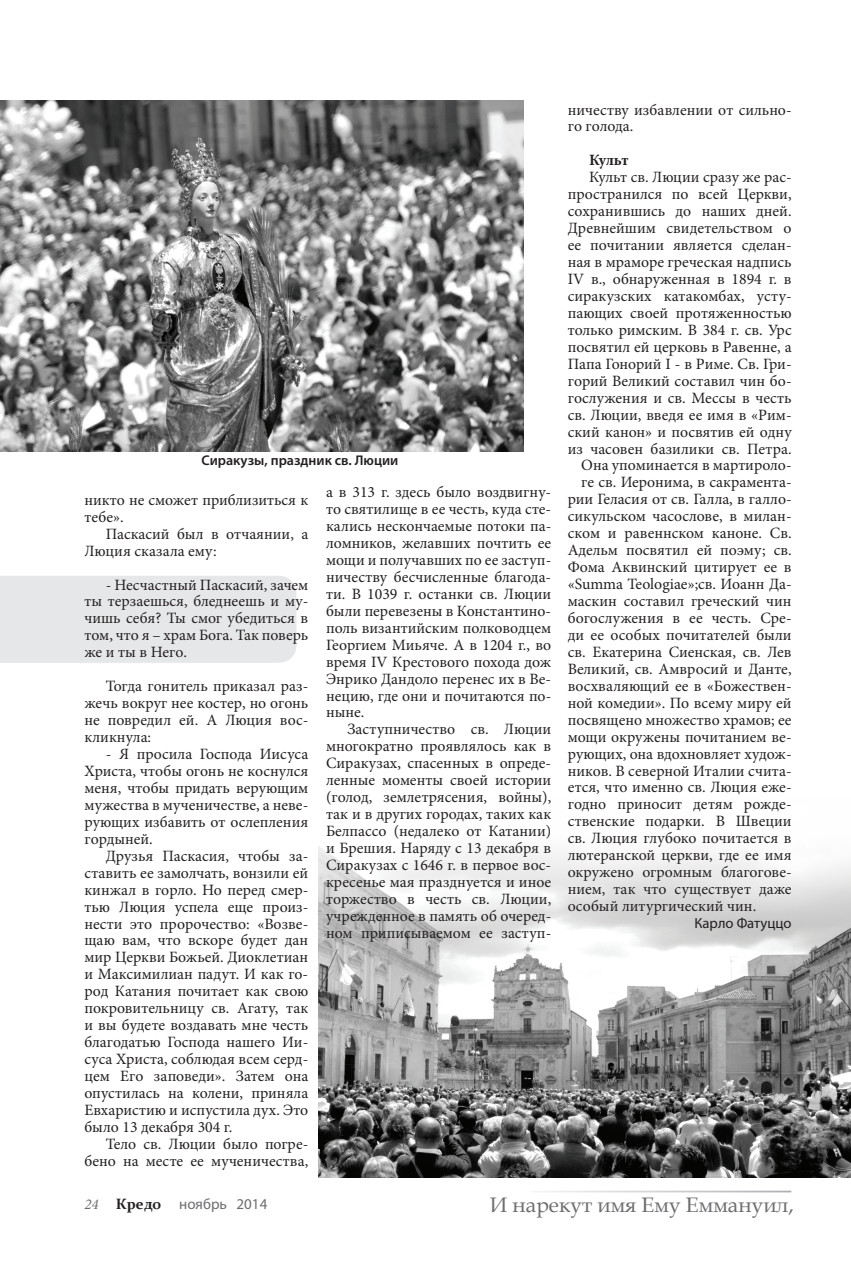
<style>
.page{position:relative;width:851px;height:1263px;background:#fff}
.page>*{position:absolute;margin:0;border:0;box-sizing:border-box;transform-origin:0 0}
.t1{font:21px "Book Antiqua";color:#6c6d70}
.t2{font:15.75px/17px "Minion Pro";color:#231f20;text-align:justify}
.t3{font:700 15.75px "Minion Pro";letter-spacing:-.02em;color:#231f20}
.t4{font:15px "Myriad Pro";color:#6c6d70}
.t5{font:14.7px "Myriad Pro";color:#231f20}
.t6{font:600 14.1px "Myriad Pro";color:#231f20}
.s1{font-family:"Minion Pro";font-style:italic}
.s2{font-family:"Constantia";font-weight:700;color:#231f20}
</style>
<div class="page">
<img style="left:318px;top:846px;width:532px;height:331px">
<div style="left:0;top:576px;width:296px;height:87px;background:#e6e7e9"></div>
<img style="left:0;top:100px;width:523px;height:351px">
<p class="t6" style="left:201px;top:451px;width:198px">Сиракузы, праздник св. Люции</p>
<p class="t2" style="left:84px;top:491px;width:225px">никто не сможет приблизиться к тебе».</p>
<p class="t2" style="left:84px;top:525px;width:225px;text-indent:21px">Паскасий был в отчаянии, а<br>Люция сказала ему:</p>
<p class="t2" style="left:84px;top:576px;width:225px;text-indent:21px">- Несчастный Паскасий, зачем ты терзаешься, бледнеешь и му&shy;чишь себя? Ты смог убедиться в том, что я – храм Бога. Так поверь же и ты в Него.</p>
<p class="t2" style="left:84px;top:678px;width:225px;text-indent:21px">Тогда гонитель приказал раз&shy;жечь вокруг нее костер, но огонь не повредил ей. А Люция вос&shy;кликнула:</p>
<p class="t2" style="left:84px;top:745px;width:225px;text-indent:21px">- Я просила Господа Иисуса Христа, чтобы огонь не коснулся меня, чтобы придать верующим мужества в мученичестве, а неве&shy;рующих избавить от ослепления гордыней.</p>
<p class="t2" style="left:84px;top:847px;width:225px;text-indent:21px">Друзья Паскасия, чтобы за&shy;ставить ее замолчать, вонзили ей кинжал в горло. Но перед смер&shy;тью Люция успела еще произ&shy;нести это пророчество: «Возве&shy;щаю вам, что вскоре будет дан мир Церкви Божьей. Диоклетиан и Максимилиан падут. И как го&shy;род Катания почитает как свою покровительницу св. Агату, так и вы будете воздавать мне честь благодатью Господа нашего Ии&shy;суса Христа, соблюдая всем серд&shy;цем Его заповеди». Затем она опустилась на колени, приняла Евхаристию и испустила дух. Это было 13 декабря 304 г.</p>
<p class="t2" style="left:84px;top:1135px;width:225px;text-align:right">Тело св. Люции было погре&shy;бено на месте ее мученичества,</p>
<p class="t2" style="left:326px;top:484px;width:227px">а в 313 г. здесь было воздвигну&shy;то святилище в ее честь, куда сте&shy;кались нескончаемые потоки па&shy;ломников, желавших почтить ее мощи и получавших по ее заступ&shy;ничеству бесчисленные благода&shy;ти. В 1039 г. останки св. Люции были перевезены в Константино&shy;поль византийским полководцем Георгием Миьяче. А в 1204 г., во время IV Крестового похода дож Энрико Дандоло перенес их в Ве&shy;нецию, где они и почитаются по&shy;ныне.</p>
<p class="t2" style="left:326px;top:721px;width:227px;text-indent:21px">Заступничество св. Люции многократно проявлялось как в Сиракузах, спасенных в опреде&shy;ленные моменты своей истории (голод, землетрясения, войны), так и в других городах, таких как Белпассо (недалеко от Катании) и Брешия. Наряду с 13 декабря в Сиракузах с 1646 г. в первое вос&shy;кресенье мая празднуется и иное торжество в честь св. Люции, учрежденное в память об очеред&shy;ном приписываемом ее заступ-</p>
<p class="t2" style="left:567px;top:101px;width:225px">ничеству избавлении от сильно&shy;го голода.</p>
<p class="t3" style="left:589px;top:149px;width:41px">Культ</p>
<p class="t2" style="left:589px;top:169px;width:204px">Культ св. Люции сразу же рас-</p>
<p class="t2" style="left:567px;top:186px;width:225px">пространился по всей Церкви,</p>
<p class="t2" style="left:567px;top:203px;width:225px">сохранившись до наших дней.</p>
<p class="t2" style="left:567px;top:220px;width:225px">Древнейшим свидетельством о</p>
<p class="t2" style="left:567px;top:237px;width:225px">ее почитании является сделан-</p>
<p class="t2" style="left:567px;top:254px;width:225px">ная в мраморе греческая надпись</p>
<p class="t2" style="left:567px;top:271px;width:225px">IV в., обнаруженная в 1894 г. в</p>
<p class="t2" style="left:567px;top:287px;width:225px">сиракузских катакомбах, усту-</p>
<p class="t2" style="left:567px;top:304px;width:225px">пающих своей протяженностью</p>
<p class="t2" style="left:567px;top:321px;width:225px">только римским. В 384 г. св. Урс</p>
<p class="t2" style="left:567px;top:338px;width:225px">посвятил ей церковь в Равенне, а</p>
<p class="t2" style="left:567px;top:355px;width:225px">Папа Гонорий I - в Риме. Св. Гри-</p>
<p class="t2" style="left:567px;top:372px;width:225px">горий Великий составил чин бо-</p>
<p class="t2" style="left:567px;top:389px;width:225px">гослужения и св. Мессы в честь</p>
<p class="t2" style="left:567px;top:406px;width:225px">св. Люции, введя ее имя в «Рим-</p>
<p class="t2" style="left:567px;top:423px;width:225px">ский канон» и посвятив ей одну</p>
<p class="t2" style="left:567px;top:440px;width:225px">из часовен базилики св. Петра.</p>
<p class="t2" style="left:581px;top:457px;width:212px">Она упоминается в мартироло-</p>
<p class="t2" style="left:581px;top:474px;width:212px">ге св. Иеронима, в сакрамента-</p>
<p class="t2" style="left:567px;top:491px;width:225px">рии Геласия от св. Галла, в галло-</p>
<p class="t2" style="left:567px;top:508px;width:225px">сикульском часослове, в милан-</p>
<p class="t2" style="left:567px;top:525px;width:225px">ском и равеннском каноне. Св.</p>
<p class="t2" style="left:567px;top:542px;width:225px">Адельм посвятил ей поэму; св.</p>
<p class="t2" style="left:567px;top:559px;width:225px">Фома Аквинский цитирует ее в</p>
<p class="t2" style="left:567px;top:576px;width:225px">«Summa Teologiae»;св. Иоанн Да-</p>
<p class="t2" style="left:567px;top:593px;width:225px">маскин составил греческий чин</p>
<p class="t2" style="left:567px;top:609px;width:225px">богослужения в ее честь. Сре-</p>
<p class="t2" style="left:567px;top:626px;width:225px">ди ее особых почитателей были</p>
<p class="t2" style="left:567px;top:643px;width:225px">св. Екатерина Сиенская, св. Лев</p>
<p class="t2" style="left:567px;top:660px;width:225px">Великий, св. Амвросий и Данте,</p>
<p class="t2" style="left:567px;top:677px;width:225px">восхваляющий ее в «Божествен-</p>
<p class="t2" style="left:567px;top:694px;width:225px">ной комедии». По всему миру ей</p>
<p class="t2" style="left:567px;top:711px;width:225px">посвящено множество храмов; ее</p>
<p class="t2" style="left:567px;top:728px;width:225px">мощи окружены почитанием ве-</p>
<p class="t2" style="left:567px;top:745px;width:225px">рующих, она вдохновляет худож-</p>
<p class="t2" style="left:567px;top:762px;width:225px">ников. В северной Италии счита-</p>
<p class="t2" style="left:567px;top:779px;width:225px">ется, что именно св. Люция еже-</p>
<p class="t2" style="left:567px;top:796px;width:225px">годно приносит детям рожде-</p>
<p class="t2" style="left:567px;top:813px;width:225px">ственские подарки. В Швеции</p>
<p class="t2" style="left:567px;top:830px;width:225px">св. Люция глубоко почитается в</p>
<p class="t2" style="left:567px;top:847px;width:225px">лютеранской церкви, где ее имя</p>
<p class="t2" style="left:567px;top:864px;width:225px">окружено огромным благогове-</p>
<p class="t2" style="left:567px;top:881px;width:225px">нием, так что существует даже</p>
<p class="t2" style="left:567px;top:898px;width:190px">особый литургический чин.</p>
<p class="t5" style="left:694px;top:914px;width:99px">Карло Фатуццо</p>
<p class="t4" style="left:84px;top:1195px;width:184px"><span class="s1">24</span> <span class="s2">Кредо</span> ноябрь 2014</p>
<h1 class="t1" style="left:490px;top:1190px;width:305px">И нарекут имя Ему Еммануил,</h1>
</div>
